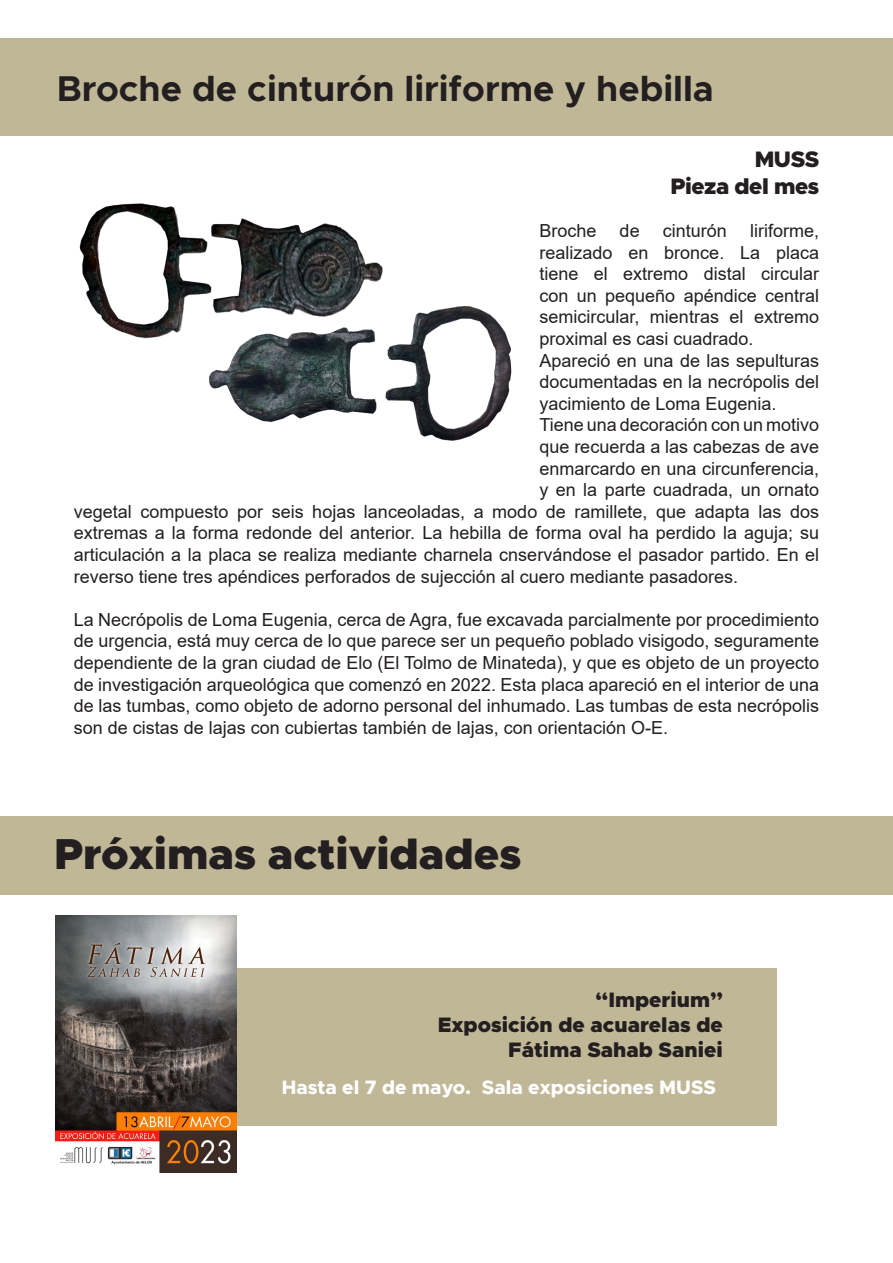
<style>
.page{position:relative;width:893px;height:1263px;background:#fff}
.page>*{position:absolute;margin:0;border:0;box-sizing:border-box;transform-origin:0 0}
.t1{font:900 43.5px "Metropolis";color:#231f20}
.t2{font:700 36px "Metropolis";color:#231f20}
.t3{font:900 22.5px/27px "Metropolis";letter-spacing:-.02em;color:#231f20;text-align:right}
.t4{font:900 21px "Metropolis";color:#231f20}
.t5{font:800 19.5px "Metropolis";color:#fff}
.t6{font:18px/21.6px "Arial";color:#231f20;text-align:justify}
</style>
<div class="page">
<div style="left:0;top:38px;width:893px;height:98px;background:#c0b797"></div>
<img style="left:79px;top:203px;width:433px;height:238px">
<div style="left:0;top:816px;width:893px;height:79px;background:#c0b797"></div>
<div style="left:184px;top:968px;width:593px;height:158px;background:#c0b797"></div>
<img style="left:55px;top:916px;width:182px;height:257px">
<p class="t2" style="left:57px;top:66px;width:659px">Broche de cinturón liriforme y hebilla</p>
<p class="t3" style="left:670px;top:145px;width:150px">MUSS<br>Pieza del mes</p>
<p class="t6" style="left:539px;top:220px;width:281px;text-indent:211px">liriforme, realizado en bronce. La placa tiene el extremo distal circular con un pequeño apéndice central semicircular, mientras el extremo proximal es casi cuadrado.</p>
<p class="t6" style="left:539px;top:349px;width:281px">Apareció en una de las sepulturas documentadas en la necrópolis del yacimiento de Loma Eugenia.</p>
<p class="t6" style="left:539px;top:414px;width:281px">Tiene una decoración con un motivo</p>
<p class="t6" style="left:539px;top:436px;width:281px">que recuerda a las cabezas de ave</p>
<p class="t6" style="left:539px;top:457px;width:281px">enmarcardo en una circunferencia,</p>
<p class="t6" style="left:539px;top:479px;width:281px">y en la parte cuadrada, un ornato</p>
<p class="t6" style="left:74px;top:500px;width:747px">vegetal compuesto por seis hojas lanceoladas, a modo de ramillete, que adapta las dos</p>
<p class="t6" style="left:74px;top:522px;width:747px">extremas a la forma redonde del anterior. La hebilla de forma oval ha perdido la aguja; su</p>
<p class="t6" style="left:74px;top:544px;width:747px">articulación a la placa se realiza mediante charnela cnservándose el pasador partido. En el</p>
<p class="t6" style="left:74px;top:565px;width:666px">reverso tiene tres apéndices perforados de sujección al cuero mediante pasadores.</p>
<p class="t6" style="left:74px;top:608px;width:747px">La Necrópolis de Loma Eugenia, cerca de Agra, fue excavada parcialmente por procedimiento de urgencia, está muy cerca de lo que parece ser un pequeño poblado visigodo, seguramente dependiente de la gran ciudad de Elo (El Tolmo de Minateda), y que es objeto de un proyecto de investigación arqueológica que comenzó en 2022. Esta placa apareció en el interior de una de las tumbas, como objeto de adorno personal del inhumado. Las tumbas de esta necrópolis son de cistas de lajas con cubiertas también de lajas, con orientación O-E.</p>
<p class="t6" style="left:539px;top:220px;width:59px">Broche</p>
<p class="t6" style="left:620px;top:220px;width:22px">de</p>
<p class="t6" style="left:663px;top:220px;width:66px">cinturón</p>
<p class="t1" style="left:54px;top:826px;width:469px">Próximas actividades</p>
<p class="t4" style="left:595px;top:986px;width:129px">“Imperium”</p>
<p class="t4" style="left:438px;top:1011px;width:287px">Exposición de acuarelas de</p>
<p class="t4" style="left:508px;top:1037px;width:216px">Fátima Sahab Saniei</p>
<p class="t5" style="left:282px;top:1075px;width:436px">Hasta el 7 de mayo. Sala exposiciones MUSS</p>
</div>
